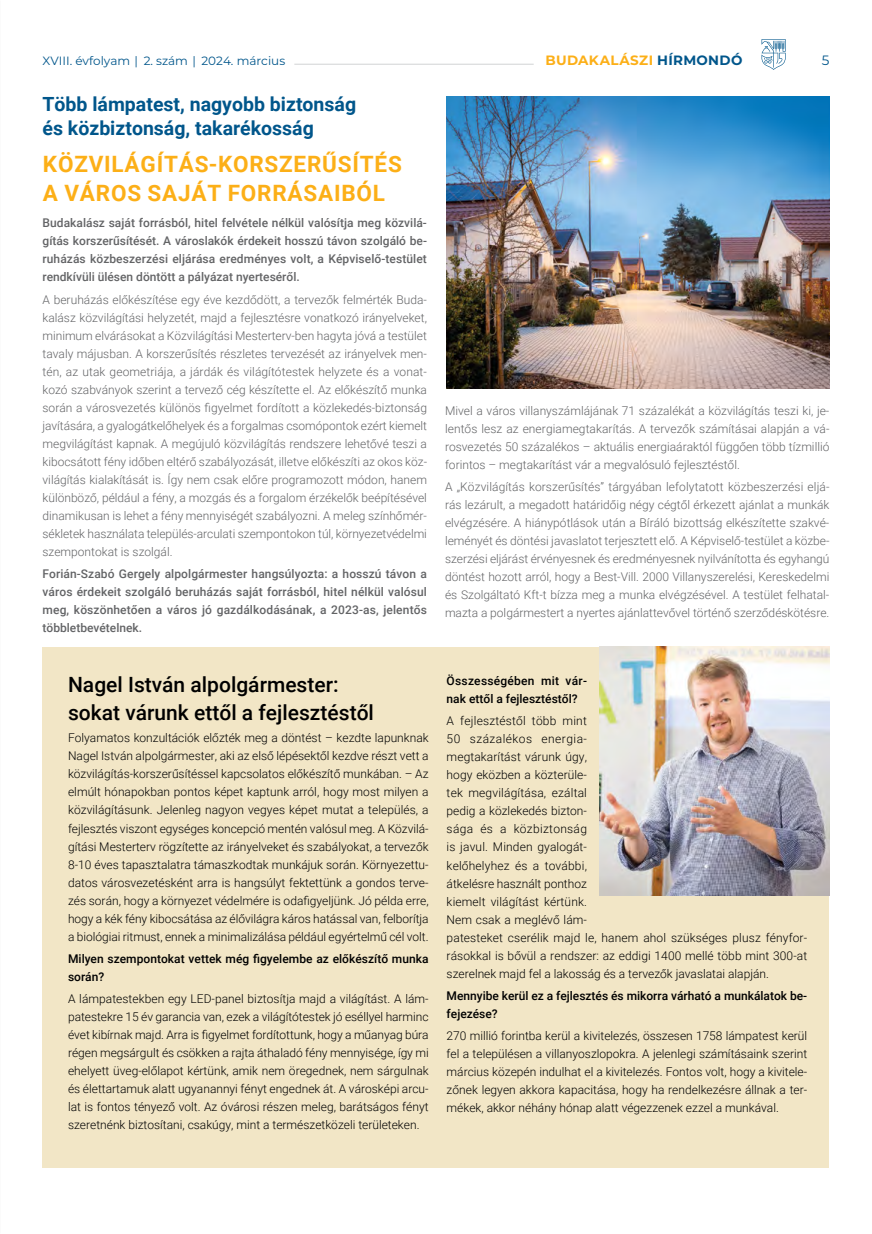
<style>
.page{position:relative;width:872px;height:1234px;background:#fff}
.page>*{position:absolute;margin:0;border:0;box-sizing:border-box;transform-origin:0 0}
.t1{font:700 22.5px/28.5px "Roboto";letter-spacing:.035em;color:#fcaf17}
.t2{font:500 21px/28.2px "Roboto";color:#000}
.t3{font:700 19.5px/24px "Roboto";color:#00568b}
.t4{font:700 13.5px "Montserrat";letter-spacing:.025em;color:#fcaf17}
.t5{font:13.5px "Montserrat";color:#00568b}
.t6{font:300 12px/18px "Roboto";letter-spacing:.005em;color:#000;text-align:justify}
.t7{font:300 12px/18px "Roboto";color:#636466;text-align:justify}
.t8{font:500 12px/18px "Roboto";color:#636466;text-align:justify}
.t9{font:500 12px/18px "Roboto";color:#000}
.t10{font:12px "Montserrat";color:#00568b}
.s1{color:#00568b}
</style>
<div class="page">
<div style="left:43px;top:646px;width:786px;height:521px;background:#f2e6c6"></div>
<hr style="left:294px;top:64px;width:239px;height:1px;background:#d1d3d4">
<svg style="left:761px;top:39px;width:25px;height:31px"></svg>
<img style="left:446px;top:97px;width:383px;height:291px">
<img style="left:600px;top:646px;width:229px;height:249px">
<p class="t10" style="left:43px;top:52px;width:244px">XVIII. évfolyam | 2. szám | 2024. március</p>
<p class="t4" style="left:545px;top:50px;width:198px">BUDAKALÁSZI <span class="s1">HÍRMONDÓ</span></p>
<p class="t5" style="left:821px;top:51px;width:9px">5</p>
<h3 class="t3" style="left:43px;top:91px;width:315px">Több lámpatest, nagyobb biztonság és közbiztonság, takarékosság</h3>
<h1 class="t1" style="left:43px;top:149px;width:360px">KÖZVILÁGÍTÁS-KORSZERŰSÍTÉS<br>A VÁROS SAJÁT FORRÁSAIBÓL</h1>
<p class="t8" style="left:43px;top:213px;width:386px">Budakalász saját forrásból, hitel felvétele nélkül valósítja meg közvilá&shy;gítás korszerűsítését. A városlakók érdekeit hosszú távon szolgáló be&shy;ruházás közbeszerzési eljárása eredményes volt, a Képviselő-testület rendkívüli ülésen döntött a pályázat nyerteséről.</p>
<p class="t7" style="left:43px;top:290px;width:386px">A beruházás előkészítése egy éve kezdődött, a tervezők felmérték Buda&shy;kalász közvilágítási helyzetét, majd a fejlesztésre vonatkozó irányelveket, minimum elvárásokat a Közvilágítási Mesterterv-ben hagyta jóvá a testület tavaly májusban. A korszerűsítés részletes tervezését az irányelvek men&shy;tén, az utak geometriája, a járdák és világítótestek helyzete és a vonat&shy;kozó szabványok szerint a tervező cég készítette el. Az előkészítő munka során a városvezetés különös figyelmet fordított a közlekedés-biztonság javítására, a gyalogátkelőhelyek és a forgalmas csomópontok ezért kiemelt megvilágítást kapnak. A megújuló közvilágítás rendszere lehetővé teszi a kibocsátott fény időben eltérő szabályozását, illetve előkészíti az okos köz&shy;világítás kialakítását is. Így nem csak előre programozott módon, hanem különböző, például a fény, a mozgás és a forgalom érzékelők beépítésével dinamikusan is lehet a fény mennyiségét szabályozni. A meleg színhőmér&shy;sékletek használata település-arculati szempontokon túl, környezetvédelmi szempontokat is szolgál.</p>
<p class="t8" style="left:43px;top:564px;width:386px">Forián-Szabó Gergely alpolgármester hangsúlyozta: a hosszú távon a város érdekeit szolgáló beruházás saját forrásból, hitel nélkül valósul meg, köszönhetően a város jó gazdálkodásának, a 2023-as, jelentős többletbevételnek.</p>
<p class="t7" style="left:445px;top:401px;width:386px">Mivel a város villanyszámlájának 71 százalékát a közvilágítás teszi ki, je&shy;lentős lesz az energiamegtakarítás. A tervezők számításai alapján a vá&shy;rosvezetés 50 százalékos – aktuális energiaáraktól függően több tízmillió forintos – megtakarítást vár a megvalósuló fejlesztéstől.</p>
<p class="t7" style="left:445px;top:477px;width:386px">A „Közvilágítás korszerűsítés” tárgyában lefolytatott közbeszerzési eljá&shy;rás lezárult, a megadott határidőig négy cégtől érkezett ajánlat a munkák elvégzésére. A hiánypótlások után a Bíráló bizottság elkészítette szakvé&shy;leményét és döntési javaslatot terjesztett elő. A Képviselő-testület a közbe&shy;szerzési eljárást érvényesnek és eredményesnek nyilvánította és egyhangú döntést hozott arról, hogy a Best-Vill. 2000 Villanyszerelési, Kereskedelmi és Szolgáltató Kft-t bízza meg a munka elvégzésével. A testület felhatal&shy;mazta a polgármestert a nyertes ajánlattevővel történő szerződéskötésre.</p>
<h2 class="t2" style="left:68px;top:669px;width:307px">Nagel István alpolgármester: sokat várunk ettől a fejlesztéstől</h2>
<p class="t6" style="left:68px;top:728px;width:362px">Folyamatos konzultációk előzték meg a döntést – kezdte lapunknak Nagel István alpolgármester, aki az első lépésektől kezdve részt vett a közvilágítás-korszerűsítéssel kapcsolatos előkészítő munkában. – Az elmúlt hónapokban pontos képet kaptunk arról, hogy most milyen a közvilágításunk. Jelenleg nagyon vegyes képet mutat a település, a fejlesztés viszont egységes koncepció mentén valósul meg. A Közvilá&shy;gítási Mesterterv rögzítette az irányelveket és szabályokat, a tervezők 8-10 éves tapasztalatra támaszkodtak munkájuk során. Környezettu&shy;datos városvezetésként arra is hangsúlyt fektettünk a gondos terve&shy;zés során, hogy a környezet védelmére is odafigyeljünk. Jó példa erre, hogy a kék fény kibocsátása az élővilágra káros hatással van, felborítja a biológiai ritmust, ennek a minimalizálása például egyértelmű cél volt.</p>
<p class="t9" style="left:68px;top:948px;width:362px">Milyen szempontokat vettek még figyelembe az előkészítő munka során?</p>
<p class="t6" style="left:68px;top:989px;width:362px">A lámpatestekben egy LED-panel biztosítja majd a világítást. A lám&shy;patestekre 15 év garancia van, ezek a világítótestek jó eséllyel harminc évet kibírnak majd. Arra is figyelmet fordítottunk, hogy a műanyag búra régen megsárgult és csökken a rajta áthaladó fény mennyisége, így mi ehelyett üveg-előlapot kértünk, amik nem öregednek, nem sárgulnak és élettartamuk alatt ugyanannyi fényt engednek át. A városképi arcu&shy;lat is fontos tényező volt. Az óvárosi részen meleg, barátságos fényt szeretnénk biztosítani, csakúgy, mint a természetközeli területeken.</p>
<p class="t9" style="left:446px;top:671px;width:142px">Összességében mit vár&shy;nak ettől a fejlesztéstől?</p>
<p class="t6" style="left:446px;top:711px;width:362px;text-align:left">A fejlesztéstől több mint<br>50 százalékos energia-<br>megtakarítást várunk úgy,<br>hogy eközben a közterüle-<br>tek megvilágítása, ezáltal<br>pedig a közlekedés bizton-<br>sága és a közbiztonság<br>is javul. Minden gyalogát-<br>kelőhelyhez és a további,<br>átkelésre használt ponthoz<br>kiemelt világítást kértünk.<br>Nem csak a meglévő lám-<br>patesteket cserélik majd le, hanem ahol szükséges plusz fényfor&shy;rásokkal is bővül a rendszer: az eddigi 1400 mellé több mint 300-at szerelnek majd fel a lakosság és a tervezők javaslatai alapján.</p>
<p class="t9" style="left:446px;top:985px;width:362px">Mennyibe kerül ez a fejlesztés és mikorra várható a munkálatok be&shy;fejezése?</p>
<p class="t6" style="left:446px;top:1026px;width:362px">270 millió forintba kerül a kivitelezés, összesen 1758 lámpatest kerül fel a településen a villanyoszlopokra. A jelenlegi számításaink szerint március közepén indulhat el a kivitelezés. Fontos volt, hogy a kivitele&shy;zőnek legyen akkora kapacitása, hogy ha rendelkezésre állnak a ter&shy;mékek, akkor néhány hónap alatt végezzenek ezzel a munkával.</p>
</div>
